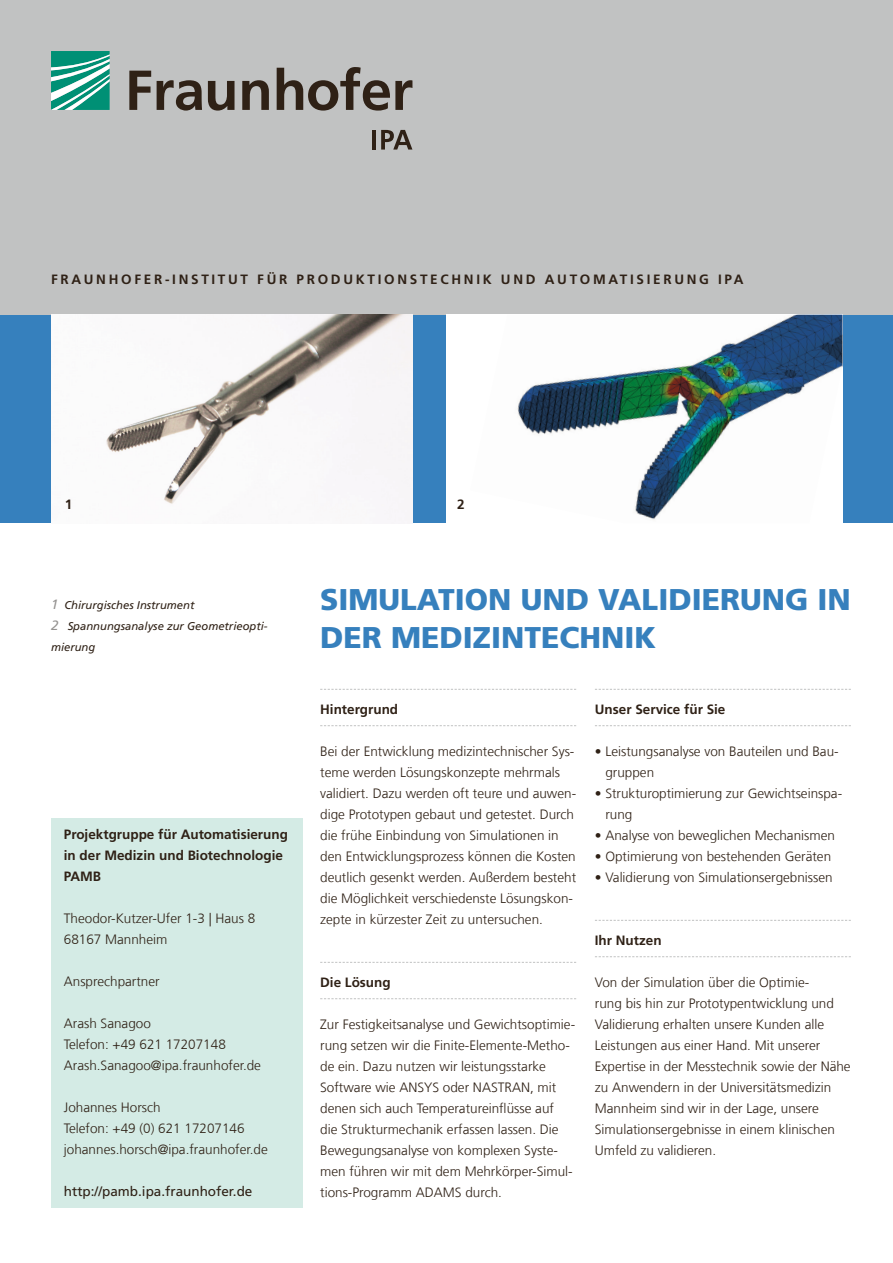
<style>
.page{position:relative;width:893px;height:1263px;background:#fff}
.page>*{position:absolute;margin:0;border:0;box-sizing:border-box;transform-origin:0 0}
.t1{font:900 30px/37.8px "Frutiger LT Com";color:#3680bd}
.t2{font:300 13.5px/21px "Frutiger LT Com";color:#2f2116}
._03_DIN_A5___Zwische{font:700 13.5px/21px "Frutiger LT Com";color:#2f2116}
._03_DIN_A5___Zwische-2{font:700 13.5px "Frutiger LT Com";letter-spacing:.2em;color:#2f2116}
.t3{font:13.5px "Frutiger LT Com";color:#2f2116}
.t4{font:italic 11.25px/21px "Frutiger LT Com";color:#2f2116}
.s1{font-size:13.5px;color:#959391}
</style>
<div class="page">
<div style="left:0;top:315px;width:893px;height:208px;background:#3680bd"></div>
<div style="left:0;top:0;width:893px;height:315px;background:#c1c2c2"></div>
<svg style="left:51px;top:51px;width:59px;height:59px;background:#4baf9c"></svg>
<svg style="left:129px;top:67px;width:283px;height:44px"></svg>
<hr style="left:372px;top:130px;width:4px;height:20px;background:#2f2116">
<svg style="left:381px;top:130px;width:31px;height:20px"></svg>
<svg style="left:320px;top:689px;width:256px;height:1px"></svg>
<svg style="left:320px;top:725px;width:256px;height:1px"></svg>
<svg style="left:320px;top:962px;width:256px;height:1px"></svg>
<svg style="left:320px;top:998px;width:256px;height:1px"></svg>
<svg style="left:595px;top:689px;width:256px;height:1px"></svg>
<svg style="left:595px;top:725px;width:256px;height:1px"></svg>
<svg style="left:595px;top:920px;width:256px;height:1px"></svg>
<svg style="left:595px;top:956px;width:256px;height:1px"></svg>
<div style="left:51px;top:819px;width:252px;height:389px;background:#d4ebe5"></div>
<img style="left:51px;top:315px;width:361px;height:208px">
<div style="left:446px;top:315px;width:396px;height:208px;background:#fff"></div>
<img style="left:517px;top:315px;width:325px;height:205px">
<p class="_03_DIN_A5___Zwische-2" style="left:51px;top:271px;width:694px">FRAUNHOFER-INSTITUT FÜR PRODUKTIONSTECHNIK UND AUTOMATISIERUNG IPA</p>
<p class="_03_DIN_A5___Zwische" style="left:65px;top:494px;width:9px">1</p>
<p class="_03_DIN_A5___Zwische" style="left:457px;top:494px;width:9px">2</p>
<p class="t4" style="left:51px;top:594px;width:145px"><span class="s1">1</span> Chirurgisches Instrument</p>
<p class="t4" style="left:51px;top:615px;width:218px"><span class="s1">2</span> Spannungsanalyse zur Geometrieopti&shy;mierung</p>
<p class="_03_DIN_A5___Zwische" style="left:64px;top:824px;width:226px">Projektgruppe für Automatisierung in der Medizin und Biotechnologie<br>PAMB</p>
<p class="t2" style="left:64px;top:908px;width:193px">Theodor-Kutzer-Ufer 1-3 | Haus 8</p>
<p class="t2" style="left:64px;top:929px;width:105px">68167 Mannheim</p>
<p class="t2" style="left:64px;top:971px;width:97px">Ansprechpartner</p>
<p class="t2" style="left:64px;top:1013px;width:89px">Arash Sanagoo</p>
<p class="t2" style="left:64px;top:1034px;width:163px">Telefon: +49 621 17207148</p>
<p class="t2" style="left:64px;top:1055px;width:199px">Arash.Sanagoo@ipa.fraunhofer.de</p>
<p class="t2" style="left:64px;top:1097px;width:98px">Johannes Horsch</p>
<p class="t2" style="left:64px;top:1118px;width:182px">Telefon: +49 (0) 621 17207146</p>
<p class="t2" style="left:64px;top:1139px;width:205px">johannes.horsch@ipa.fraunhofer.de</p>
<p class="t3" style="left:64px;top:1184px;width:190px">http://pamb.ipa.fraunhofer.de</p>
<p class="t1" style="left:320px;top:581px;width:532px">SIMULATION UND VALIDIERUNG IN<br>DER MEDIZINTECHNIK</p>
<p class="_03_DIN_A5___Zwische" style="left:320px;top:699px;width:80px">Hintergrund</p>
<p class="t2" style="left:320px;top:741px;width:257px">Bei der Entwicklung medizintechnischer Sys&shy;teme werden Lösungskonzepte mehrmals validiert. Dazu werden oft teure und auwen&shy;dige Prototypen gebaut und getestet. Durch die frühe Einbindung von Simulationen in den Entwicklungsprozess können die Kosten deutlich gesenkt werden. Außerdem besteht die Möglichkeit verschiedenste Lösungskon&shy;zepte in kürzester Zeit zu untersuchen.</p>
<p class="_03_DIN_A5___Zwische" style="left:320px;top:972px;width:72px">Die Lösung</p>
<p class="t2" style="left:320px;top:1014px;width:257px">Zur Festigkeitsanalyse und Gewichtsoptimie&shy;rung setzen wir die Finite-Elemente-Metho&shy;de ein. Dazu nutzen wir leistungsstarke Software wie ANSYS oder NASTRAN, mit denen sich auch Temperatureinflüsse auf<br>die Strukturmechanik erfassen lassen. Die Bewegungsanalyse von komplexen Syste&shy;men führen wir mit dem Mehrkörper-Simul&shy;tions-Programm ADAMS durch.</p>
<p class="_03_DIN_A5___Zwische" style="left:595px;top:699px;width:132px">Unser Service für Sie</p>
<p class="t2" style="left:605px;top:741px;width:235px;text-indent:-11px">• Leistungsanalyse von Bauteilen und Bau&shy;gruppen</p>
<p class="t2" style="left:605px;top:783px;width:238px;text-indent:-11px">• Strukturoptimierung zur Gewichtseinspa&shy;rung</p>
<p class="t2" style="left:595px;top:825px;width:242px">• Analyse von beweglichen Mechanismen</p>
<p class="t2" style="left:595px;top:846px;width:238px">• Optimierung von bestehenden Geräten</p>
<p class="t2" style="left:595px;top:867px;width:239px">• Validierung von Simulationsergebnissen</p>
<p class="_03_DIN_A5___Zwische" style="left:595px;top:930px;width:68px">Ihr Nutzen</p>
<p class="t2" style="left:595px;top:972px;width:257px">Von der Simulation über die Optimie-<br>rung bis hin zur Prototypentwicklung und Validierung erhalten unsere Kunden alle Leistungen aus einer Hand. Mit unserer Expertise in der Messtechnik sowie der Nähe zu Anwendern in der Universitätsmedizin Mannheim sind wir in der Lage, unsere Simulationsergebnisse in einem klinischen Umfeld zu validieren.</p>
</div>
